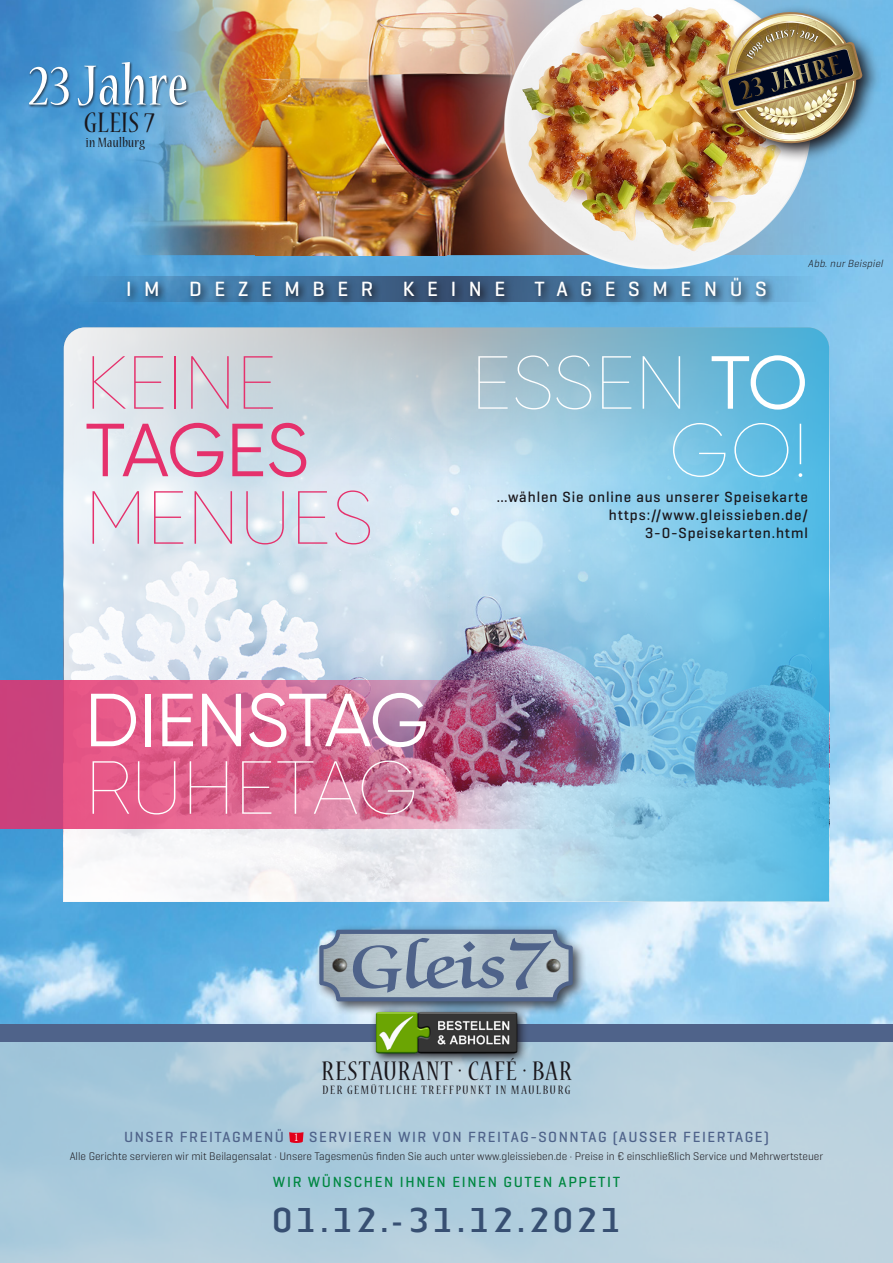
<style>
.page{position:relative;width:893px;height:1263px;background:#fff}
.page>*{position:absolute;margin:0;border:0;box-sizing:border-box;transform-origin:0 0}
.t1{font:100 75px/67.5px "Gilroy";color:#fff;text-align:right}
.t2{font:100 75px "Gilroy";color:#e5316c}
.t3{font:75px "Gilroy";letter-spacing:-.01em;color:#fff}
.t4{font:75px "Gilroy";letter-spacing:-.01em;color:#e5316c}
.t5{font:condensed 63px "Nueva Std";letter-spacing:.02em;color:#fff}
.t6{font:36px "Authentic Small Ser LT";letter-spacing:.02em;color:#374f72}
.t7{font:condensed 31.5px "Nueva Std";letter-spacing:.015em;color:#1a171c}
.t8{font:condensed 30px "Nueva Std";letter-spacing:.045em;color:#1a171c}
.t9{font:500 21px "Geogrotesque";letter-spacing:.6em;color:#fff}
.t10{font:500 15px/18px "Geogrotesque";letter-spacing:.06em;color:#1a171c;text-align:right}
.t11{font:500 15px "Geogrotesque";letter-spacing:.105em;color:#4f638a}
.t12{font:500 15px "Geogrotesque";letter-spacing:.11em;color:#008741}
.t13{font:condensed 15px "Nueva Std";letter-spacing:.02em;color:#1a171c}
.t14{font:condensed 13.5px "Nueva Std";letter-spacing:.13em;color:#1a171c}
.t15{font:300 11.25px "Geogrotesque";color:#1a171c}
.t16{font:italic 300 10.5px "Geogrotesque";color:#1a171c}
.t17{font:10.05px "Trade Gothic LT Cond Eighteen";color:#fff}
.s1{font-weight:400}
</style>
<div class="page">
<img style="left:0;top:0;width:893px;height:1025px">
<div style="left:446px;top:0;width:447px;height:255px;background:#7ac0ea"></div>
<svg style="left:0;top:1042px;width:893px;height:221px;background:#b2cedd"></svg>
<img style="left:123px;top:0;width:296px;height:255px">
<svg style="left:289px;top:1132px;width:15px;height:11px"></svg>
<div style="left:77px;top:276px;width:369px;height:26px;background:#4593cc"></div>
<svg style="left:124px;top:274px;width:652px;height:33px;background:#437ba7"></svg>
<div style="left:0;top:1025px;width:893px;height:17px;background:#4f638a"></div>
<img style="left:419px;top:0;width:442px;height:305px">
<svg style="left:64px;top:327px;width:382px;height:574px"></svg>
<svg style="left:0;top:680px;width:446px;height:149px;background:#d6628e"></svg>
<img style="left:446px;top:327px;width:383px;height:574px">
<img style="left:712px;top:5px;width:170px;height:158px">
<img style="left:718px;top:5px;width:145px;height:145px">
<div style="left:28px;top:61px;width:162px;height:48px;background:#1a171c;opacity:.75"></div>
<div style="left:314px;top:924px;width:272px;height:91px;background:#1a171c;opacity:.75"></div>
<svg style="left:319px;top:930px;width:254px;height:71px;background:#93a4b5"></svg>
<svg style="left:370px;top:1006px;width:159px;height:59px"></svg>
<img style="left:365px;top:1008px;width:163px;height:51px">
<h2 class="t5" style="left:29px;top:57px;width:161px">23 Jahre</h2>
<h3 class="t7" style="left:84px;top:108px;width:72px">GLEIS 7</h3>
<h3 class="t13" style="left:86px;top:136px;width:60px">in Maulburg</h3>
<h3 class="t9" style="left:126px;top:276px;width:35px">I M</h3>
<h3 class="t9" style="left:189px;top:276px;width:185px">DEZEMBER</h3>
<h3 class="t9" style="left:403px;top:276px;width:104px">KEINE</h3>
<h3 class="t9" style="left:535px;top:276px;width:234px">TAGESMENÜS</h3>
<p class="t16" style="left:808px;top:257px;width:79px">Abb.nurBeispiel</p>
<h1 class="t2" style="left:85px;top:337px;width:193px">KEINE</h1>
<h1 class="t4" style="left:85px;top:404px;width:226px">TAGES</h1>
<h1 class="t2" style="left:85px;top:472px;width:290px">MENUES</h1>
<h1 class="t1" style="left:471px;top:348px;width:339px">ESSEN <span class="s1">TO<br></span>GO!</h1>
<h3 class="t10" style="left:497px;top:488px;width:313px">…wählen Sie online aus unserer Speisekarte https://www.gleissieben.de/<br>3-0-Speisekarten.html</h3>
<h1 class="t3" style="left:85px;top:674px;width:345px">DIENSTAG</h1>
<h1 class="t1" style="left:85px;top:753px;width:335px">RUHETAG</h1>
<h3 class="t8" style="left:322px;top:1057px;width:251px">RESTAURANT · CAFÉ · BAR</h3>
<p class="t14" style="left:323px;top:1083px;width:249px">DER GEMÜTLICHE TREFFPUNKT IN MAULBURG</p>
<h3 class="t11" style="left:124px;top:1128px;width:162px">UNSER FREITAGMENÜ</h3>
<h3 class="t11" style="left:309px;top:1128px;width:461px">SERVIEREN WIR VON FREITAG-SONNTAG (AUSSER FEIERTAGE)</h3>
<p class="t17" style="left:294px;top:1131px;width:6px">1</p>
<p class="t15" style="left:70px;top:1149px;width:755px">Alle Gerichte servieren wir mit Beilagensalat · Unsere Tagesmenüs finden Sie auch unter www.gleissieben.de · Preise in € einschließlich Service und Mehrwertsteuer</p>
<h3 class="t12" style="left:273px;top:1173px;width:349px">WIR WÜNSCHEN IHNEN EINEN GUTEN APPETIT</h3>
<h3 class="t6" style="left:271px;top:1197px;width:353px">01.12.-31.12.2021</h3>
</div>
